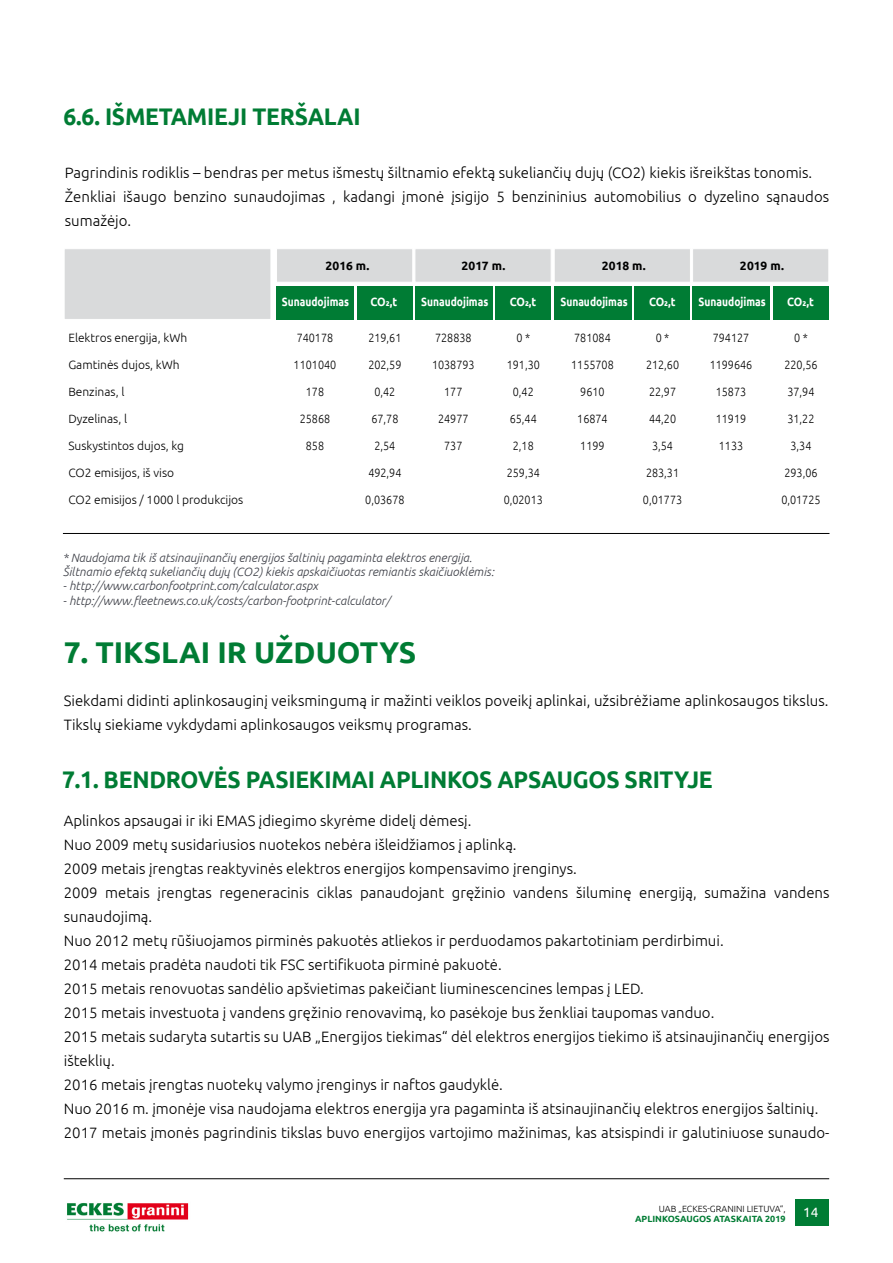
<style>
.page{position:relative;width:893px;height:1263px;background:#fff}
.page>*{position:absolute;margin:0;border:0;box-sizing:border-box;transform-origin:0 0}
.t1{font:700 30px "Ubuntu";color:#007c34}
.t2{font:700 24px "Ubuntu";letter-spacing:-.01em;color:#007c34;scale:.95 1}
.t3{font:300 15px/24px "Ubuntu";color:#000}
.t4{font:13.5px "Ubuntu";color:#fff}
.t5{font:italic 300 12px/14.4px "Ubuntu";color:#3a3c44}
.t6{font:300 12px "Ubuntu";color:#000;scale:.9 1}
.t7{font:300 12px "Ubuntu";color:#000}
.t8{font:700 12px "Ubuntu";color:#fff;scale:.85 1}
.t9{font:700 12px "Ubuntu";letter-spacing:.005em;color:#000}
.t10{font:700 12px "Ubuntu";color:#fff;scale:.9 1}
.t11{font:300 9px "Ubuntu";color:#000}
.t12{font:700 9px "Ubuntu";color:#007c34}
</style>
<div class="page">
<div style="left:276px;top:286px;width:78px;height:33px;background:#007c34"></div>
<div style="left:357px;top:286px;width:55px;height:33px;background:#007c34"></div>
<div style="left:64px;top:248px;width:207px;height:72px;background:#d9dadb;border:1px solid #fff"></div>
<div style="left:276px;top:248px;width:137px;height:35px;background:#d9dadb;border:1px solid #fff"></div>
<hr style="left:63px;top:533px;width:766px;height:1px;background:#000">
<div style="left:415px;top:286px;width:77px;height:33px;background:#007c34"></div>
<div style="left:495px;top:286px;width:56px;height:33px;background:#007c34"></div>
<div style="left:415px;top:248px;width:136px;height:35px;background:#d9dadb;border:1px solid #fff"></div>
<div style="left:554px;top:286px;width:77px;height:33px;background:#007c34"></div>
<div style="left:634px;top:286px;width:56px;height:33px;background:#007c34"></div>
<div style="left:554px;top:248px;width:137px;height:35px;background:#d9dadb;border:1px solid #fff"></div>
<div style="left:692px;top:286px;width:78px;height:33px;background:#007c34"></div>
<div style="left:773px;top:286px;width:55px;height:33px;background:#007c34"></div>
<div style="left:692px;top:248px;width:137px;height:35px;background:#d9dadb;border:1px solid #fff"></div>
<hr style="left:64px;top:1178px;width:765px;height:1px;background:#000">
<div style="left:795px;top:1199px;width:34px;height:26px;background:#007c34"></div>
<img style="left:67px;top:1202px;width:122px;height:30px">
<h2 class="t2" style="left:64px;top:102px;width:314px">6.6. IŠMETAMIEJI TERŠALAI</h2>
<p class="t3" style="left:65px;top:161px;width:766px">Pagrindinis rodiklis – bendras per metus išmestų šiltnamio efektą sukeliančių dujų (CO2) kiekis išreikštas tonomis.<br>Ženkliai išaugo benzino sunaudojimas , kadangi įmonė įsigijo 5 benzininius automobilius o dyzelino sąnaudos sumažėjo.</p>
<p class="t7" style="left:68px;top:331px;width:120px">Elektros energija, kWh</p>
<p class="t7" style="left:68px;top:358px;width:113px">Gamtinės dujos, kWh</p>
<p class="t7" style="left:68px;top:385px;width:58px">Benzinas, l</p>
<p class="t7" style="left:68px;top:412px;width:60px">Dyzelinas, l</p>
<p class="t7" style="left:68px;top:439px;width:117px">Suskystintos dujos, kg</p>
<p class="t7" style="left:68px;top:466px;width:107px">CO2 emisijos, iš viso</p>
<p class="t7" style="left:68px;top:493px;width:177px">CO2 emisijos / 1000 l produkcijos</p>
<p class="t9" style="left:325px;top:258px;width:46px">2016 m.</p>
<p class="t8" style="left:282px;top:294px;width:81px">Sunaudojimas</p>
<p class="t10" style="left:370px;top:294px;width:31px">CO₂,t</p>
<p class="t6" style="left:297px;top:331px;width:42px">740178</p>
<p class="t6" style="left:294px;top:358px;width:49px">1101040</p>
<p class="t6" style="left:306px;top:385px;width:22px">178</p>
<p class="t6" style="left:300px;top:412px;width:35px">25868</p>
<p class="t6" style="left:306px;top:439px;width:22px">858</p>
<p class="t6" style="left:368px;top:331px;width:38px">219,61</p>
<p class="t6" style="left:368px;top:358px;width:38px">202,59</p>
<p class="t6" style="left:374px;top:385px;width:25px">0,42</p>
<p class="t6" style="left:371px;top:412px;width:32px">67,78</p>
<p class="t6" style="left:374px;top:439px;width:25px">2,54</p>
<p class="t6" style="left:368px;top:466px;width:38px">492,94</p>
<p class="t6" style="left:365px;top:493px;width:45px">0,03678</p>
<p class="t9" style="left:462px;top:258px;width:45px">2017 m.</p>
<p class="t9" style="left:602px;top:258px;width:46px">2018 m.</p>
<p class="t9" style="left:740px;top:258px;width:46px">2019 m.</p>
<p class="t8" style="left:421px;top:294px;width:81px">Sunaudojimas</p>
<p class="t10" style="left:510px;top:294px;width:31px">CO₂,t</p>
<p class="t8" style="left:560px;top:294px;width:81px">Sunaudojimas</p>
<p class="t10" style="left:649px;top:294px;width:31px">CO₂,t</p>
<p class="t8" style="left:699px;top:294px;width:81px">Sunaudojimas</p>
<p class="t10" style="left:787px;top:294px;width:31px">CO₂,t</p>
<p class="t6" style="left:435px;top:331px;width:42px">728838</p>
<p class="t6" style="left:432px;top:358px;width:49px">1038793</p>
<p class="t6" style="left:444px;top:385px;width:22px">177</p>
<p class="t6" style="left:438px;top:412px;width:35px">24977</p>
<p class="t6" style="left:444px;top:439px;width:22px">737</p>
<p class="t6" style="left:516px;top:331px;width:17px">0 *</p>
<p class="t6" style="left:507px;top:358px;width:38px">191,30</p>
<p class="t6" style="left:513px;top:385px;width:25px">0,42</p>
<p class="t6" style="left:510px;top:412px;width:32px">65,44</p>
<p class="t6" style="left:513px;top:439px;width:25px">2,18</p>
<p class="t6" style="left:507px;top:466px;width:38px">259,34</p>
<p class="t6" style="left:504px;top:493px;width:45px">0,02013</p>
<p class="t6" style="left:574px;top:331px;width:42px">781084</p>
<p class="t6" style="left:571px;top:358px;width:49px">1155708</p>
<p class="t6" style="left:580px;top:385px;width:29px">9610</p>
<p class="t6" style="left:577px;top:412px;width:35px">16874</p>
<p class="t6" style="left:580px;top:439px;width:29px">1199</p>
<p class="t6" style="left:656px;top:331px;width:17px">0 *</p>
<p class="t6" style="left:646px;top:358px;width:38px">212,60</p>
<p class="t6" style="left:649px;top:385px;width:32px">22,97</p>
<p class="t6" style="left:649px;top:412px;width:32px">44,20</p>
<p class="t6" style="left:652px;top:439px;width:25px">3,54</p>
<p class="t6" style="left:646px;top:466px;width:38px">283,31</p>
<p class="t6" style="left:643px;top:493px;width:45px">0,01773</p>
<p class="t6" style="left:713px;top:331px;width:42px">794127</p>
<p class="t6" style="left:710px;top:358px;width:49px">1199646</p>
<p class="t6" style="left:716px;top:385px;width:35px">15873</p>
<p class="t6" style="left:716px;top:412px;width:35px">11919</p>
<p class="t6" style="left:719px;top:439px;width:29px">1133</p>
<p class="t6" style="left:794px;top:331px;width:17px">0 *</p>
<p class="t6" style="left:784px;top:358px;width:38px">220,56</p>
<p class="t6" style="left:787px;top:385px;width:32px">37,94</p>
<p class="t6" style="left:787px;top:412px;width:32px">31,22</p>
<p class="t6" style="left:790px;top:439px;width:25px">3,34</p>
<p class="t6" style="left:784px;top:466px;width:38px">293,06</p>
<p class="t6" style="left:781px;top:493px;width:45px">0,01725</p>
<p class="t5" style="left:63px;top:550px;width:432px">* Naudojama tik iš atsinaujinančių energijos šaltinių pagaminta elektros energija.<br>Šiltnamio efektą sukeliančių dujų (CO2) kiekis apskaičiuotas remiantis skaičiuoklėmis:</p>
<p class="t5" style="left:63px;top:578px;width:256px">- http://www.carbonfootprint.com/calculator.aspx</p>
<p class="t5" style="left:63px;top:593px;width:329px">- http://www.fleetnews.co.uk/costs/carbon-footprint-calculator/</p>
<h1 class="t1" style="left:64px;top:634px;width:354px">7. TIKSLAI IR UŽDUOTYS</h1>
<p class="t3" style="left:64px;top:689px;width:766px">Siekdami didinti aplinkosauginį veiksmingumą ir mažinti veiklos poveikį aplinkai, užsibrėžiame aplinkosaugos tikslus.<br>Tikslų siekiame vykdydami aplinkosaugos veiksmų programas.</p>
<h2 class="t2" style="left:62px;top:765px;width:686px">7.1. BENDROVĖS PASIEKIMAI APLINKOS APSAUGOS SRITYJE</h2>
<p class="t3" style="left:64px;top:809px;width:767px">Aplinkos apsaugai ir iki EMAS įdiegimo skyrėme didelį dėmesį.<br>Nuo 2009 metų susidariusios nuotekos nebėra išleidžiamos į aplinką.<br>2009 metais įrengtas reaktyvinės elektros energijos kompensavimo įrenginys.<br>2009 metais įrengtas regeneracinis ciklas panaudojant gręžinio vandens šiluminę energiją, sumažina vandens sunaudojimą.<br>Nuo 2012 metų rūšiuojamos pirminės pakuotės atliekos ir perduodamos pakartotiniam perdirbimui.<br>2014 metais pradėta naudoti tik FSC sertifikuota pirminė pakuotė.<br>2015 metais renovuotas sandėlio apšvietimas pakeičiant liuminescencines lempas į LED.<br>2015 metais investuota į vandens gręžinio renovavimą, ko pasėkoje bus ženkliai taupomas vanduo.<br>2015 metais sudaryta sutartis su UAB „Energijos tiekimas“ dėl elektros energijos tiekimo iš atsinaujinančių energijos išteklių.<br>2016 metais įrengtas nuotekų valymo įrenginys ir naftos gaudyklė.<br>Nuo 2016 m. įmonėje visa naudojama elektros energija yra pagaminta iš atsinaujinančių elektros energijos šaltinių.<br>2017 metais įmonės pagrindinis tikslas buvo energijos vartojimo mažinimas, kas atsispindi ir galutiniuose sunaudo-</p>
<p class="t11" style="left:659px;top:1203px;width:128px">UAB „ECKES-GRANINI LIETUVA“,</p>
<p class="t12" style="left:635px;top:1213px;width:152px">APLINKOSAUGOS ATASKAITA 2019</p>
<p class="t4" style="left:803px;top:1204px;width:17px">14</p>
</div>
